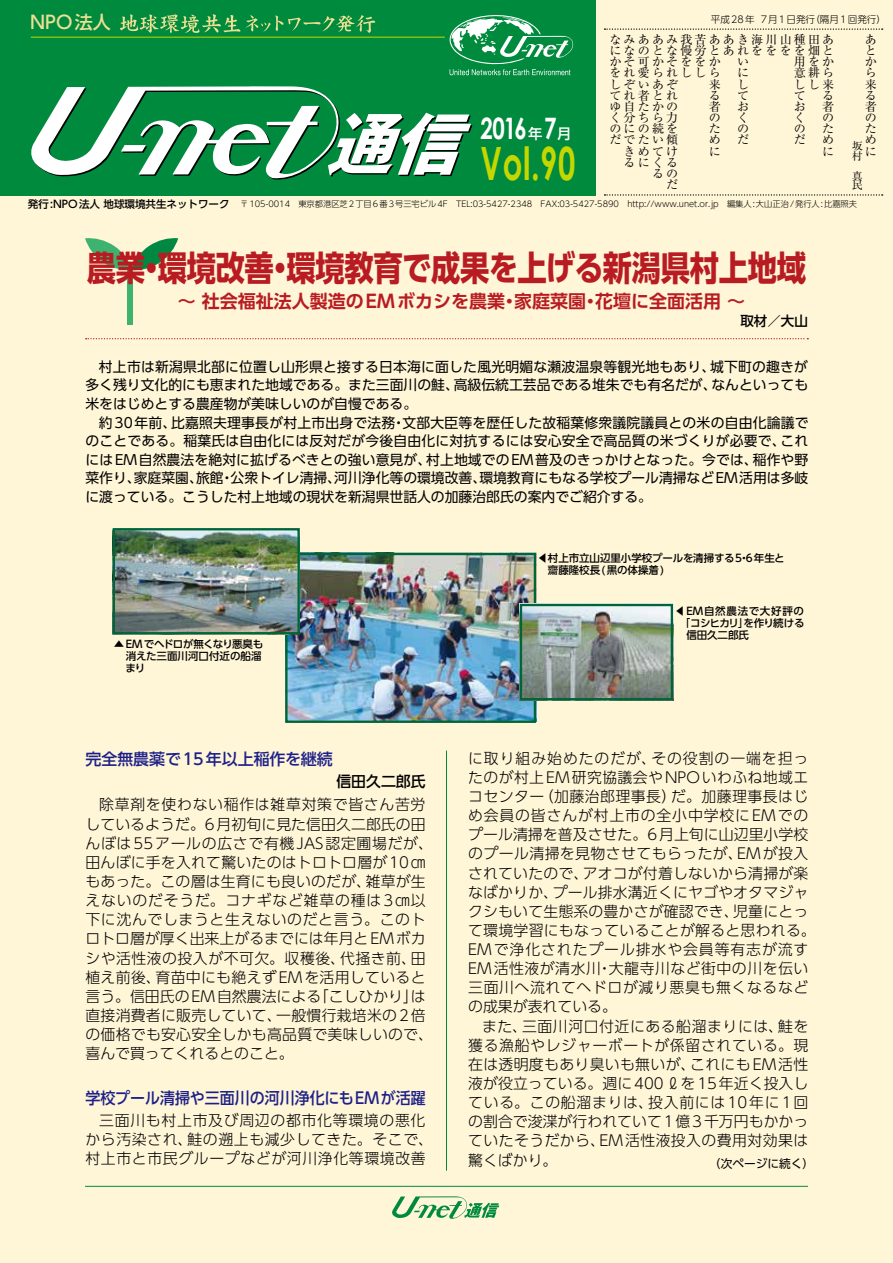
<style>
.page{position:relative;width:893px;height:1263px;background:#fff5d7}
.page>*{position:absolute;margin:0;border:0;box-sizing:border-box;transform-origin:0 0}
.t1{font:700 45.9px "Century Gothic";color:#c4d700;scale:.67 1}
.t2{font:700 34.5px "UD Shin Go Pro";letter-spacing:-.01em;color:#b81c22;scale:.85 1}
.t3{font:700 29.55px "Century Gothic";color:#fff;scale:.75 1}
.t4{font:700 18px "UD Shin Go Pro De";color:#b81c22}
.t5{font:500 18px "UD Shin Go Pro";color:#ece093}
.t6{font:500 15.9px "UD Shin Go Pro";color:#1d2088;scale:.94 1}
.t7{font:500 15.9px "UD Shin Go Pro";color:#1d2088}
.t8{font:300 14.85px/19.2px "UD Shin Go Pro";letter-spacing:.03em;color:#000}
.t9{font:500 14.85px "UD Shin Go Pro";color:#000}
.t10{font:13.8px/18.6px "UD Shin Go Pro";color:#000;text-align:justify}
.t11{font:500 13.5px "UD Shin Go Pro";color:#000}
.t12{font:12px/11.1px "Ryumin Pro";color:#000}
.t13{font:11.7px "UD Shin Go Pro";color:#000}
.t14{font:10.65px/9.9px "Ryumin Pro";color:#000}
.t15{font:500 10.5px/12px "UD Shin Go Pro";letter-spacing:-.005em;color:#000}
.t16{font:500 10.5px "UD Shin Go Pro";letter-spacing:-.075em;color:#000}
.t17{font:500 10.5px "UD Shin Go Pro";letter-spacing:.07em;color:#000}
.t18{font:300 9.6px "UD Shin Go Pro";letter-spacing:.06em;color:#000}
.t19{font:300 8.25px "UD Shin Go Pro";color:#000}
.s1{font-family:"UD Shin Go Pro";font-weight:500;font-size:14.25px}
.s2{font-weight:500;font-size:10.5px}
</style>
<div class="page">
<div style="left:0;top:0;width:595px;height:196px;background:#008a3d"></div>
<svg style="left:31px;top:86px;width:441px;height:94px"></svg>
<svg style="left:120px;top:14px;width:255px;height:19px"></svg>
<hr style="left:31px;top:37px;width:414px;height:1px;background:#c4d700">
<svg style="left:449px;top:15px;width:125px;height:60px"></svg>
<hr style="left:85px;top:1186px;width:723px;height:1px;background:#008a3d">
<svg style="left:392px;top:1196px;width:107px;height:23px"></svg>
<svg style="left:604px;top:28px;width:279px;height:2px"></svg>
<svg style="left:604px;top:194px;width:279px;height:2px"></svg>
<hr style="left:446px;top:750px;width:1px;height:421px;background:#008a3d">
<svg style="left:85px;top:238px;width:93px;height:33px"></svg>
<div style="left:127px;top:270px;width:5px;height:54px;background:#3eb370"></div>
<svg style="left:86px;top:338px;width:722px;height:1px"></svg>
<img style="left:288px;top:556px;width:245px;height:164px">
<div style="left:285px;top:553px;width:251px;height:170px;border:2px solid #006537"></div>
<img style="left:523px;top:607px;width:147px;height:90px">
<div style="left:520px;top:604px;width:153px;height:96px;border:2px solid #006537"></div>
<img style="left:116px;top:531px;width:181px;height:100px">
<div style="left:113px;top:528px;width:187px;height:106px;border:2px solid #006537"></div>
<p class="t5" style="left:30px;top:8px;width:82px">NPO法人</p>
<h3 class="t3" style="left:480px;top:110px;width:123px">2016<span class="s1">年</span>7<span class="s1">月</span></h3>
<h1 class="t1" style="left:480px;top:134px;width:143px">Vol.90</h1>
<p class="t18" style="left:711px;top:11px;width:177px">平成28年 7月1日発行（隔月1回発行）</p>
<p class="t12" style="left:865px;top:33px;width:13px">あとから来る者のために</p>
<p class="t12" style="left:609px;top:33px;width:225px">なみああみ我苦ああき海川山種田あになのとな慢労とあれをををを畑とかそ可かそををか<br>をれ愛られししら<br>しぞいあぞ<br>てれ者とれ<br>ゆ自たかの<br>く<br>のにの続を<br>だでたい傾</p>
<p class="t12" style="left:737px;top:55px;width:13px">いにしておくのだ</p>
<p class="t12" style="left:794px;top:55px;width:41px">用をか意耕らしし来て<br>お<br>く<br>の<br>だ</p>
<p class="t12" style="left:709px;top:78px;width:13px">来る者のために</p>
<p class="t12" style="left:822px;top:89px;width:13px">る者のために</p>
<p class="t12" style="left:624px;top:111px;width:55px">分ちら力</p>
<p class="t12" style="left:624px;top:145px;width:55px">きめてけるにく</p>
<p class="t12" style="left:652px;top:167px;width:26px">るの</p>
<p class="t14" style="left:852px;top:140px;width:12px">坂村</p>
<p class="t14" style="left:852px;top:170px;width:12px">真民</p>
<p class="t12" style="left:666px;top:150px;width:13px;line-height:22.4px">るだ</p>
<p class="t19" style="left:28px;top:197px;width:831px"><span class="s2">発行:NPO法人 地球環境共生ネットワーク　</span>〒105-0014　東京都港区芝2丁目6番3号三宅ビル4F　TEL:03-5427-2348　FAX:03-5427-5890　http://www.unet.or.jp　編集人:大山正治/発行人:比嘉照夫</p>
<h2 class="t2" style="left:87px;top:240px;width:848px">農業・環境改善・環境教育で成果を上げる新潟県村上地域</h2>
<p class="t4" style="left:178px;top:287px;width:569px">〜 社会福祉法人製造のEMボカシを農業・家庭菜園・花壇に全面活用 〜</p>
<p class="t11" style="left:740px;top:310px;width:69px">取材／大山</p>
<p class="t10" style="left:85px;top:357px;width:724px;text-indent:14px">村上市は新潟県北部に位置し山形県と接する日本海に面した風光明媚な瀬波温泉等観光地もあり、城下町の趣きが多く残り文化的にも恵まれた地域である。また三面川の鮭、高級伝統工芸品である堆朱でも有名だが、なんといっても米をはじめとする農産物が美味しいのが自慢である。</p>
<p class="t10" style="left:85px;top:413px;width:725px;text-indent:14px">約30年前、比嘉照夫理事長が村上市出身で法務・文部大臣等を歴任した故稲葉修衆議院議員との米の自由化論議でのことである。稲葉氏は自由化には反対だが今後自由化に対抗するには安心安全で高品質の米づくりが必要で、これには EM自然農法を絶対に拡げるべきとの強い意見が、村上地域での EM普及のきっかけとなった。今では、稲作や野菜作り、家庭菜園、旅館・公衆トイレ清掃、河川浄化等の環境改善、環境教育にもなる学校プール清掃などEM活用は多岐に渡っている。こうした村上地域の現状を新潟県世話人の加藤治郎氏の案内でご紹介する。</p>
<p class="t15" style="left:125px;top:638px;width:139px;text-indent:-11px">▲EMでヘドロが無くなり悪臭も消えた三面川河口付近の船溜まり</p>
<p class="t7" style="left:85px;top:746px;width:281px">完全無農薬で15年以上稲作を継続　　</p>
<p class="t9" style="left:336px;top:769px;width:91px">信田久二郎氏</p>
<p class="t8" style="left:85px;top:795px;width:349px;text-indent:14px">除草剤を使わない稲作は雑草対策で皆さん苦労しているようだ。6月初旬に見た信田久二郎氏の田んぼは55アールの広さで有機JAS認定圃場だが、田んぼに手を入れて驚いたのはトロトロ層が10㎝もあった。この層は生育にも良いのだが、雑草が生えないのだそうだ。コナギなど雑草の種は3㎝以下に沈んでしまうと生えないのだと言う。このトロトロ層が厚く出来上がるまでには年月とEMボカシや活性液の投入が不可欠。収穫後、代掻き前、田植え前後、育苗中にも絶えずEMを活用していると言う。信田氏のEM自然農法による「こしひかり」は直接消費者に販売していて、一般慣行栽培米の2倍の価格でも安心安全しかも高品質で美味しいので、喜んで買ってくれるとのこと。</p>
<p class="t6" style="left:85px;top:1085px;width:363px">学校プール清掃や三面川の河川浄化にもEMが活躍</p>
<p class="t8" style="left:85px;top:1110px;width:349px;text-align:center">三面川も村上市及び周辺の都市化等環境の悪化<br>から汚染され、鮭の遡上も減少してきた。そこで、村上市と市民グループなどが河川浄化等環境改善</p>
<p class="t15" style="left:548px;top:552px;width:238px;text-indent:-10px">◀村上市立山辺里小学校プールを清掃する5・6年生と齋藤隆校長(黒の体操着)</p>
<p class="t17" style="left:675px;top:603px;width:131px">◀EM自然農法で大好評の</p>
<p class="t16" style="left:680px;top:615px;width:126px">「コシヒカリ」を作り続ける</p>
<p class="t15" style="left:686px;top:629px;width:64px">信田久二郎氏</p>
<p class="t8" style="left:468px;top:748px;width:349px">に取り組み始めたのだが、その役割の一端を担ったのが村上EM研究協議会やNPOいわふね地域エコセンター（加藤治郎理事長）だ。加藤理事長はじめ会員の皆さんが村上市の全小中学校にEMでのプール清掃を普及させた。6月上旬に山辺里小学校のプール清掃を見物させてもらったが、EMが投入されていたので、アオコが付着しないから清掃が楽なばかりか、プール排水溝近くにヤゴやオタマジャクシもいて生態系の豊かさが確認でき、児童にとって環境学習にもなっていることが解ると思われる。<br>EMで浄化されたプール排水や会員等有志が流す<br>EM活性液が清水川・大龍寺川など街中の川を伝い三面川へ流れてヘドロが減り悪臭も無くなるなどの成果が表れている。</p>
<p class="t8" style="left:468px;top:1016px;width:342px;text-align:justify;text-indent:14px">また、三面川河口付近にある船溜まりには、鮭を獲る漁船やレジャーボートが係留されている。現在は透明度もあり臭いも無いが、これにもEM活性液が役立っている。週に400ℓを15年近く投入している。この船溜まりは、投入前には10年に1回の割合で浚渫が行われていて1億3千万円もかかっていたそうだから、EM活性液投入の費用対効果は驚くばかり。</p>
<p class="t13" style="left:709px;top:1154px;width:107px">（次ページに続く）</p>
</div>
